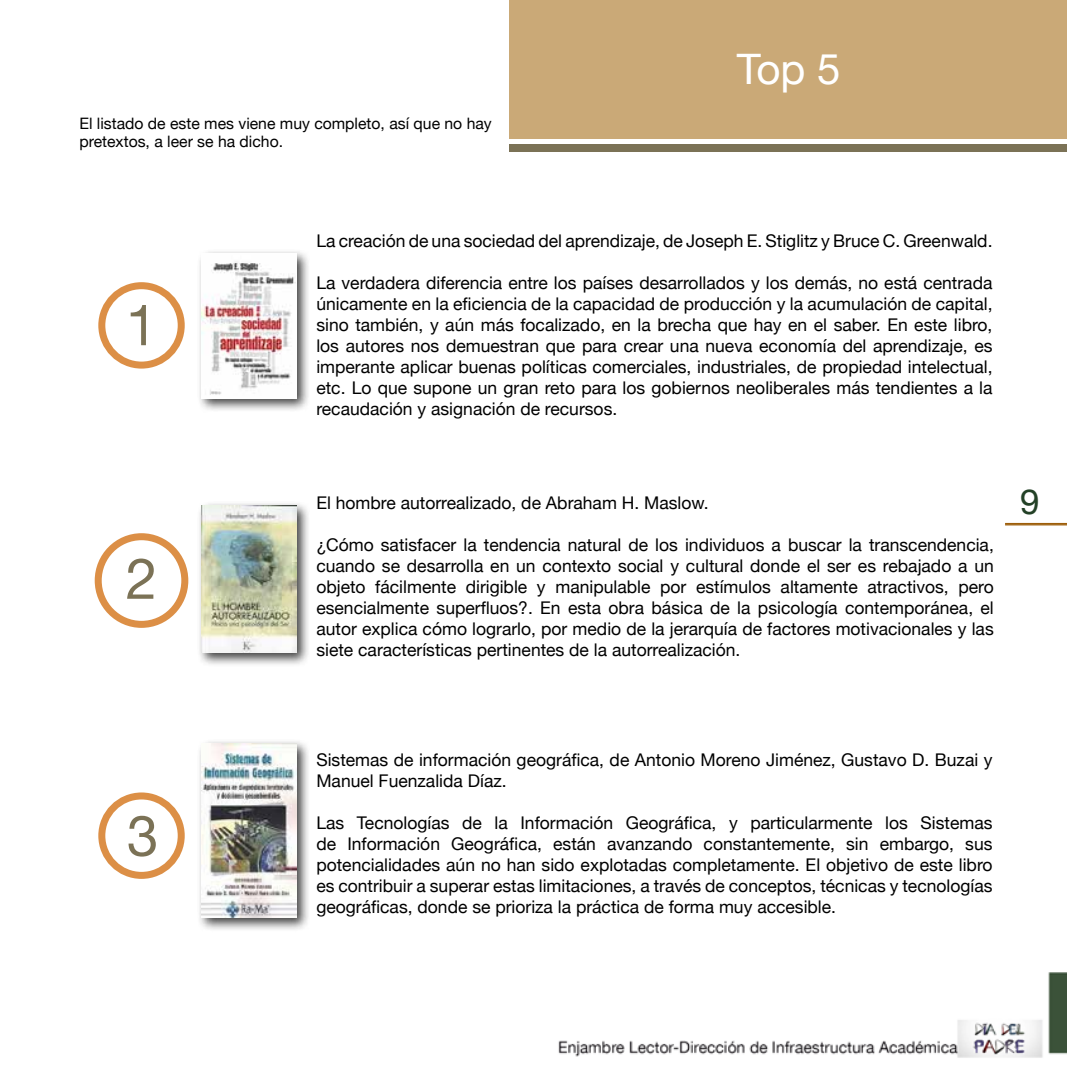
<style>
.page{position:relative;width:1067px;height:1067px;background:#fff}
.page>*{position:absolute;margin:0;border:0;box-sizing:border-box;transform-origin:0 0}
.t1{font:56.7px "Helvetica Neue";color:#7b7256}
.t2{font:42px "Helvetica Neue";color:#fff}
.t3{font:35px "Helvetica Neue";color:#234126}
.t4{font:17.5px/21px "Helvetica Neue";color:#000;text-align:justify}
.t5{font:15.75px/17.5px "Helvetica Neue";color:#000}
</style>
<div class="page">
<img style="left:94px;top:138px;width:973px;height:920px">
<hr style="left:1005px;top:523px;width:62px;height:1px;background:#995800">
<hr style="left:1005px;top:524px;width:62px;height:1px;background:#995800">
<div style="left:509px;top:0;width:558px;height:138px;background:#caa977"></div>
<div style="left:509px;top:144px;width:558px;height:8px;background:#7b7256"></div>
<div style="left:98px;top:282px;width:87px;height:86px;border:7px solid #dc8f46;border-radius:50%"></div>
<div style="left:98px;top:792px;width:87px;height:87px;border:7px solid #dc8f46;border-radius:50%"></div>
<div style="left:197px;top:249px;width:114px;height:163px;background:#000;opacity:.75"></div>
<img style="left:202px;top:254px;width:94px;height:144px">
<div style="left:95px;top:533px;width:93px;height:95px;border:7px solid #dc8f46;border-radius:50%"></div>
<div style="left:197px;top:500px;width:114px;height:166px;background:#000;opacity:.75"></div>
<img style="left:202px;top:505px;width:94px;height:147px">
<div style="left:197px;top:738px;width:114px;height:194px;background:#000;opacity:.75"></div>
<img style="left:202px;top:743px;width:94px;height:174px">
<p class="t5" style="left:79px;top:115px;width:414px">El listado de este mes viene muy completo, así que no hay pretextos, a leer se ha dicho.</p>
<h2 class="t2" style="left:737px;top:44px;width:105px">Top 5</h2>
<h1 class="t1" style="left:126px;top:291px;width:33px">1</h1>
<h1 class="t1" style="left:126px;top:545px;width:33px">2</h1>
<p class="t4" style="left:316px;top:230px;width:677px">La creación de una sociedad del aprendizaje, de Joseph E. Stiglitz y Bruce C. Greenwald.</p>
<p class="t4" style="left:316px;top:272px;width:677px">La verdadera diferencia entre los países desarrollados y los demás, no está centrada únicamente en la eficiencia de la capacidad de producción y la acumulación de capital, sino también, y aún más focalizado, en la brecha que hay en el saber. En este libro, los autores nos demuestran que para crear una nueva economía del aprendizaje, es imperante aplicar buenas políticas comerciales, industriales, de propiedad intelectual, etc. Lo que supone un gran reto para los gobiernos neoliberales más tendientes a la recaudación y asignación de recursos.</p>
<p class="t4" style="left:316px;top:491px;width:394px">El hombre autorrealizado, de Abraham H. Maslow.</p>
<p class="t4" style="left:316px;top:533px;width:679px">¿Cómo satisfacer la tendencia natural de los individuos a buscar la transcendencia, cuando se desarrolla en un contexto social y cultural donde el ser es rebajado a un objeto fácilmente dirigible y manipulable por estímulos altamente atractivos, pero esencialmente superfluos?. En esta obra básica de la psicología contemporánea, el autor explica cómo lograrlo, por medio de la jerarquía de factores motivacionales y las siete características pertinentes de la autorrealización.</p>
<h3 class="t3" style="left:1020px;top:481px;width:21px">9</h3>
<h1 class="t1" style="left:127px;top:802px;width:33px">3</h1>
<p class="t4" style="left:316px;top:748px;width:677px">Sistemas de información geográfica, de Antonio Moreno Jiménez, Gustavo D. Buzai y<br>Manuel Fuenzalida Díaz.</p>
<p class="t4" style="left:316px;top:811px;width:677px">Las Tecnologías de la Información Geográfica, y particularmente los Sistemas de Información Geográfica, están avanzando constantemente, sin embargo, sus potencialidades aún no han sido explotadas completamente. El objetivo de este libro es contribuir a superar estas limitaciones, a través de conceptos, técnicas y tecnologías geográficas, donde se prioriza la práctica de forma muy accesible.</p>
</div>
